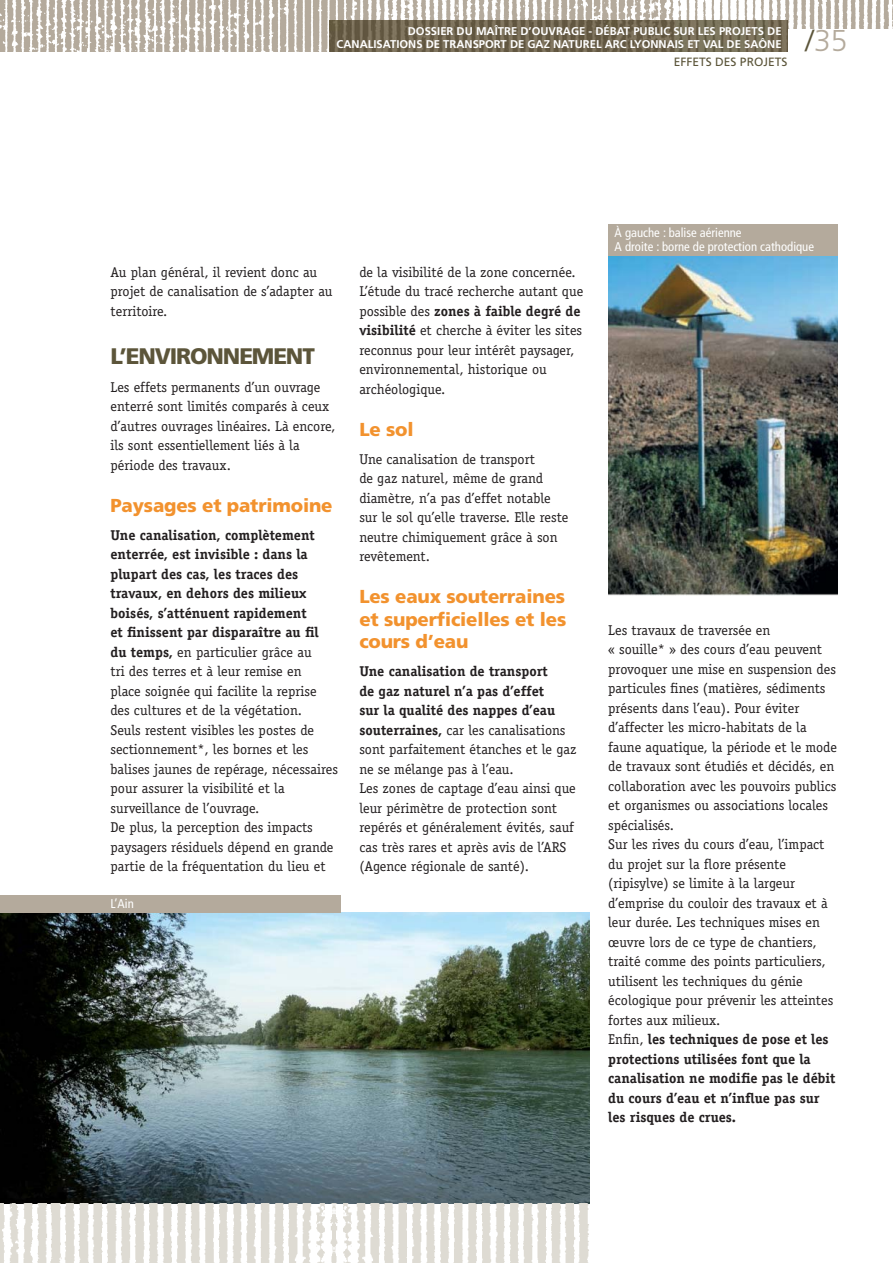
<style>
.page{position:relative;width:893px;height:1263px;background:#fff}
.page>*{position:absolute;margin:0;border:0;box-sizing:border-box;transform-origin:0 0}
.t1{font:300 30.15px "Frutiger";color:#b4aa9c}
.t2{font:900 22.5px "Frutiger";letter-spacing:-.05em;color:#5c553a}
.t3{font:900 18.75px/22.5px "Frutiger";letter-spacing:-.01em;color:#f2922e;text-align:justify}
.t4{font:14.25px/19.5px "Officina Serif";color:#231f20}
.t5{font:condensed 12.75px/13.5px "Frutiger";color:#fff}
.t6{font:12px "Frutiger";color:#5c553a}
.t7{font:700 11.25px/12.8px "Frutiger";color:#fff;text-align:right}
.s1{color:#5c553a}
.s2{font-weight:700}
</style>
<div class="page">
<img style="left:0;top:0;width:889px;height:52px">
<div style="left:787px;top:29px;width:105px;height:28px;background:#fff"></div>
<img style="left:329px;top:20px;width:458px;height:32px">
<img style="left:608px;top:256px;width:230px;height:339px">
<div style="left:608px;top:224px;width:230px;height:32px;background:#b4aa9c"></div>
<img style="left:0;top:912px;width:589px;height:292px">
<div style="left:0;top:895px;width:340px;height:17px;background:#b4aa9c"></div>
<img style="left:1px;top:1204px;width:331px;height:59px">
<img style="left:332px;top:1204px;width:257px;height:59px">
<p class="t7" style="left:336px;top:26px;width:446px">DOSSIER DU MAÎTRE D’OUVRAGE - DÉBAT PUBLIC SUR LES PROJETS DE<br>CANALISATIONS DE TRANSPORT DE GAZ NATUREL ARC LYONNAIS ET VAL DE SAÔNE</p>
<p class="t6" style="left:674px;top:57px;width:115px">EFFETS DES PROJETS</p>
<h1 class="t1" style="left:805px;top:28px;width:43px"><span class="s1">/</span>35</h1>
<p class="t4" style="left:110px;top:263px;width:224px">Au plan général, il revient donc au projet de canalisation de s’adapter au territoire.</p>
<h2 class="t2" style="left:110px;top:347px;width:206px">L’ENVIRONNEMENT</h2>
<p class="t4" style="left:110px;top:378px;width:226px">Les effets permanents d’un ouvrage enterré sont limités comparés à ceux d’autres ouvrages linéaires. Là encore, ils sont essentiellement liés à la période des travaux.</p>
<h3 class="t3" style="left:110px;top:495px;width:224px">Paysages et patrimoine</h3>
<p class="t4" style="left:110px;top:526px;width:229px"><span class="s2">Une canalisation, complètement enterrée, est invisible : dans la plupart des cas, les traces des travaux, en dehors des milieux boisés, s’atténuent rapidement<br>et finissent par disparaître au fil du temps,</span> en particulier grâce au<br>tri des terres et à leur remise en<br>place soignée qui facilite la reprise des cultures et de la végétation.<br>Seuls restent visibles les postes de sectionnement*, les bornes et les balises jaunes de repérage, nécessaires pour assurer la visibilité et la surveillance de l’ouvrage.<br>De plus, la perception des impacts paysagers résiduels dépend en grande partie de la fréquentation du lieu et</p>
<p class="t5" style="left:110px;top:898px;width:25px">L’Ain</p>
<p class="t4" style="left:359px;top:263px;width:225px">de la visibilité de la zone concernée.<br>L’étude du tracé recherche autant que possible des <span class="s2">zones à faible degré de visibilité</span> et cherche à éviter les sites reconnus pour leur intérêt paysager, environnemental, historique ou archéologique.</p>
<h3 class="t3" style="left:359px;top:419px;width:56px">Le sol</h3>
<p class="t4" style="left:359px;top:450px;width:211px">Une canalisation de transport<br>de gaz naturel, même de grand diamètre, n’a pas d’effet notable sur le sol qu’elle traverse. Elle reste neutre chimiquement grâce à son revêtement.</p>
<h3 class="t3" style="left:359px;top:587px;width:208px">Les eaux souterraines et superficielles et les cours d’eau</h3>
<p class="t4" style="left:359px;top:663px;width:218px"><span class="s2">Une canalisation de transport<br>de gaz naturel n’a pas d’effet<br>sur la qualité des nappes d’eau souterraines,</span> car les canalisations sont parfaitement étanches et le gaz ne se mélange pas à l’eau.<br>Les zones de captage d’eau ainsi que leur périmètre de protection sont repérés et généralement évités, sauf cas très rares et après avis de l’ARS (Agence régionale de santé).</p>
<p class="t5" style="left:614px;top:227px;width:201px">À gauche : balise aérienne<br>A droite : borne de protection cathodique</p>
<p class="t4" style="left:608px;top:621px;width:230px">Les travaux de traversée en<br>« souille* » des cours d’eau peuvent provoquer une mise en suspension des particules fines (matières, sédiments présents dans l’eau). Pour éviter d’affecter les micro-habitats de la faune aquatique, la période et le mode de travaux sont étudiés et décidés, en collaboration avec les pouvoirs publics et organismes ou associations locales spécialisés.<br>Sur les rives du cours d’eau, l’impact du projet sur la flore présente (ripisylve) se limite à la largeur d’emprise du couloir des travaux et à leur durée. Les techniques mises en œuvre lors de ce type de chantiers, traité comme des points particuliers, utilisent les techniques du génie écologique pour prévenir les atteintes fortes aux milieux.<br>Enfin, <span class="s2">les techniques de pose et les protections utilisées font que la canalisation ne modifie pas le débit du cours d’eau et n’influe pas sur les risques de crues.</span></p>
</div>
